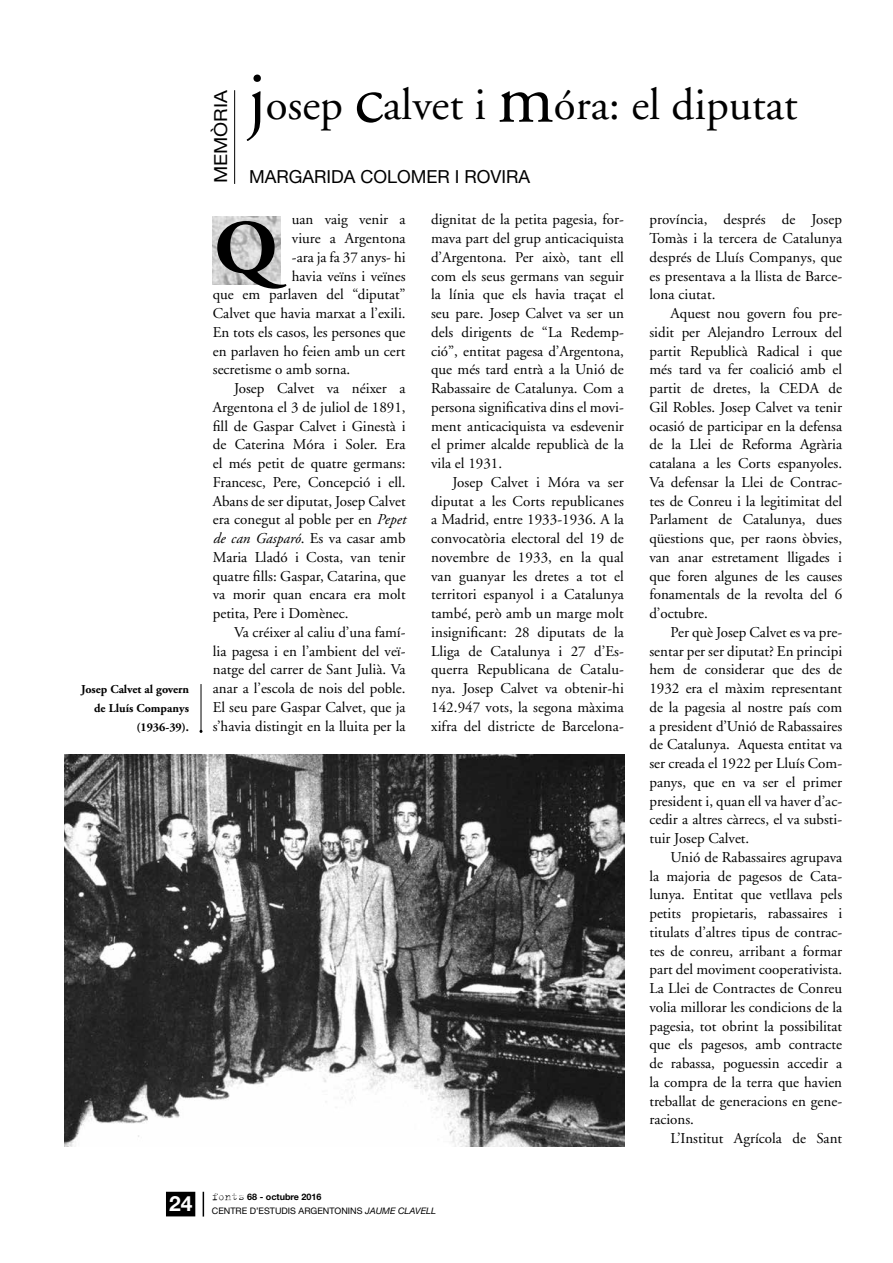
<style>
.page{position:relative;width:893px;height:1263px;background:#fff}
.page>*{position:absolute;margin:0;border:0;box-sizing:border-box;transform-origin:0 0}
.t1{font:700 75.6px "Adobe Garamond";color:#000;scale:1.07 1}
.t2{font:45px "Adobe Garamond";color:#000}
.t3{font:700 21px "Helvetica Neue";color:#fff}
.t4{font:18px "Helvetica Neue";color:#000}
.t5{font:18px "Helvetica Neue";color:#000;scale:1.1 1}
.t6{font:15px "Adobe Garamond";color:#000}
.t7{font:700 12px/18.8px "Adobe Garamond";color:#000;text-align:right}
.t8{font:9px "Helvetica Neue";color:#000}
.t9{font:700 9px "Helvetica Neue";color:#000}
.s1{font-size:72px}
.s2{font-style:italic}
.s3{font-family:"Trixie";font-weight:300;font-size:12px}
</style>
<div class="page">
<div style="left:167px;top:1192px;width:28px;height:24px;background:#000"></div>
<svg style="left:203px;top:1192px;width:1px;height:24px"></svg>
<hr style="left:201px;top:684px;width:1px;height:47px;background:#000">
<img style="left:213px;top:217px;width:68px;height:68px">
<hr style="left:234px;top:90px;width:1px;height:94px;background:#000">
<img style="left:65px;top:755px;width:559px;height:391px">
<p class="t7" style="left:81px;top:680px;width:109px">Josep Calvet al govern de Lluís Companys (1936-39).</p>
<p class="t5" style="left:210px;top:183px;width:86px;rotate:-90deg">MEMÒRIA</p>
<p class="t2" style="left:248px;top:80px;width:551px"><span class="s1">j</span>osep <span class="s1">c</span>alvet i <span class="s1">m</span>óra: el diputat</p>
<p class="t4" style="left:249px;top:166px;width:283px">MARGARIDA COLOMER I ROVIRA</p>
<p class="t6" style="left:292px;top:212px;width:115px">uan vaig venir a</p>
<p class="t6" style="left:292px;top:230px;width:115px">viure a Argentona</p>
<p class="t6" style="left:292px;top:249px;width:115px">-ara ja fa 37 anys- hi</p>
<p class="t6" style="left:292px;top:268px;width:115px">havia veïns i veïnes</p>
<p class="t6" style="left:213px;top:287px;width:194px">que em parlaven del “diputat”</p>
<p class="t6" style="left:213px;top:305px;width:194px">Calvet que havia marxat a l’exili.</p>
<p class="t6" style="left:213px;top:324px;width:194px">En tots els casos, les persones que</p>
<p class="t6" style="left:213px;top:343px;width:194px">en parlaven ho feien amb un cert</p>
<p class="t6" style="left:213px;top:362px;width:139px">secretisme o amb sorna.</p>
<p class="t6" style="left:234px;top:380px;width:173px">Josep Calvet va néixer a</p>
<p class="t6" style="left:213px;top:399px;width:194px">Argentona el 3 de juliol de 1891,</p>
<p class="t6" style="left:213px;top:418px;width:194px">fill de Gaspar Calvet i Ginestà i</p>
<p class="t6" style="left:213px;top:437px;width:194px">de Caterina Móra i Soler. Era</p>
<p class="t6" style="left:213px;top:455px;width:194px">el més petit de quatre germans:</p>
<p class="t6" style="left:213px;top:474px;width:194px">Francesc, Pere, Concepció i ell.</p>
<p class="t6" style="left:213px;top:493px;width:194px">Abans de ser diputat, Josep Calvet</p>
<p class="t6" style="left:213px;top:512px;width:194px">era conegut al poble per en <span class="s2">Pepet</span></p>
<p class="t6" style="left:213px;top:530px;width:194px"><span class="s2">de can Gasparó</span>. Es va casar amb</p>
<p class="t6" style="left:213px;top:549px;width:194px">Maria Lladó i Costa, van tenir</p>
<p class="t6" style="left:213px;top:568px;width:194px">quatre fills: Gaspar, Catarina, que</p>
<p class="t6" style="left:213px;top:587px;width:194px">va morir quan encara era molt</p>
<p class="t6" style="left:213px;top:605px;width:137px">petita, Pere i Domènec.</p>
<p class="t6" style="left:234px;top:624px;width:173px">Va créixer al caliu d’una famí-</p>
<p class="t6" style="left:213px;top:643px;width:194px">lia pagesa i en l’ambient del veï-</p>
<p class="t6" style="left:213px;top:662px;width:194px">natge del carrer de Sant Julià. Va</p>
<p class="t6" style="left:213px;top:680px;width:194px">anar a l’escola de nois del poble.</p>
<p class="t6" style="left:213px;top:699px;width:194px">El seu pare Gaspar Calvet, que ja</p>
<p class="t6" style="left:213px;top:718px;width:194px">s’havia distingit en la lluita per la</p>
<p class="t1" style="left:214px;top:207px;width:61px">Q</p>
<p class="t6" style="left:431px;top:212px;width:194px">dignitat de la petita pagesia, for-</p>
<p class="t6" style="left:431px;top:230px;width:194px">mava part del grup anticaciquista</p>
<p class="t6" style="left:431px;top:249px;width:194px">d’Argentona. Per això, tant ell</p>
<p class="t6" style="left:431px;top:268px;width:194px">com els seus germans van seguir</p>
<p class="t6" style="left:431px;top:287px;width:194px">la línia que els havia traçat el</p>
<p class="t6" style="left:431px;top:305px;width:194px">seu pare. Josep Calvet va ser un</p>
<p class="t6" style="left:431px;top:324px;width:194px">dels dirigents de “La Redemp-</p>
<p class="t6" style="left:431px;top:343px;width:194px">ció”, entitat pagesa d’Argentona,</p>
<p class="t6" style="left:431px;top:362px;width:194px">que més tard entrà a la Unió de</p>
<p class="t6" style="left:431px;top:380px;width:194px">Rabassaire de Catalunya. Com a</p>
<p class="t6" style="left:431px;top:399px;width:194px">persona significativa dins el movi-</p>
<p class="t6" style="left:431px;top:418px;width:194px">ment anticaciquista va esdevenir</p>
<p class="t6" style="left:431px;top:437px;width:194px">el primer alcalde republicà de la</p>
<p class="t6" style="left:431px;top:455px;width:72px">vila el 1931.</p>
<p class="t6" style="left:452px;top:474px;width:173px">Josep Calvet i Móra va ser</p>
<p class="t6" style="left:431px;top:493px;width:194px">diputat a les Corts republicanes</p>
<p class="t6" style="left:431px;top:512px;width:194px">a Madrid, entre 1933-1936. A la</p>
<p class="t6" style="left:431px;top:530px;width:194px">convocatòria electoral del 19 de</p>
<p class="t6" style="left:431px;top:549px;width:194px">novembre de 1933, en la qual</p>
<p class="t6" style="left:431px;top:568px;width:194px">van guanyar les dretes a tot el</p>
<p class="t6" style="left:431px;top:587px;width:194px">territori espanyol i a Catalunya</p>
<p class="t6" style="left:431px;top:605px;width:194px">també, però amb un marge molt</p>
<p class="t6" style="left:431px;top:624px;width:194px">insignificant: 28 diputats de la</p>
<p class="t6" style="left:431px;top:643px;width:194px">Lliga de Catalunya i 27 d’Es-</p>
<p class="t6" style="left:431px;top:662px;width:194px">querra Republicana de Catalu-</p>
<p class="t6" style="left:431px;top:680px;width:194px">nya. Josep Calvet va obtenir-hi</p>
<p class="t6" style="left:431px;top:699px;width:194px">142.947 vots, la segona màxima</p>
<p class="t6" style="left:431px;top:718px;width:194px">xifra del districte de Barcelona-</p>
<p class="t6" style="left:649px;top:212px;width:194px">província, després de Josep</p>
<p class="t6" style="left:649px;top:230px;width:194px">Tomàs i la tercera de Catalunya</p>
<p class="t6" style="left:649px;top:249px;width:194px">després de Lluís Companys, que</p>
<p class="t6" style="left:649px;top:268px;width:194px">es presentava a la llista de Barce-</p>
<p class="t6" style="left:649px;top:287px;width:68px">lona ciutat.</p>
<p class="t6" style="left:671px;top:305px;width:173px">Aquest nou govern fou pre-</p>
<p class="t6" style="left:649px;top:324px;width:194px">sidit per Alejandro Lerroux del</p>
<p class="t6" style="left:649px;top:343px;width:194px">partit Republicà Radical i que</p>
<p class="t6" style="left:649px;top:362px;width:194px">més tard va fer coalició amb el</p>
<p class="t6" style="left:649px;top:380px;width:194px">partit de dretes, la CEDA de</p>
<p class="t6" style="left:649px;top:399px;width:194px">Gil Robles. Josep Calvet va tenir</p>
<p class="t6" style="left:649px;top:418px;width:194px">ocasió de participar en la defensa</p>
<p class="t6" style="left:649px;top:437px;width:194px">de la Llei de Reforma Agrària</p>
<p class="t6" style="left:649px;top:455px;width:194px">catalana a les Corts espanyoles.</p>
<p class="t6" style="left:649px;top:474px;width:194px">Va defensar la Llei de Contrac-</p>
<p class="t6" style="left:649px;top:493px;width:194px">tes de Conreu i la legitimitat del</p>
<p class="t6" style="left:649px;top:512px;width:194px">Parlament de Catalunya, dues</p>
<p class="t6" style="left:649px;top:530px;width:194px">qüestions que, per raons òbvies,</p>
<p class="t6" style="left:649px;top:549px;width:194px">van anar estretament lligades i</p>
<p class="t6" style="left:649px;top:568px;width:194px">que foren algunes de les causes</p>
<p class="t6" style="left:649px;top:587px;width:194px">fonamentals de la revolta del 6</p>
<p class="t6" style="left:649px;top:605px;width:60px">d’octubre.</p>
<p class="t6" style="left:671px;top:624px;width:173px">Per què Josep Calvet es va pre-</p>
<p class="t6" style="left:649px;top:643px;width:194px">sentar per ser diputat? En principi</p>
<p class="t6" style="left:649px;top:662px;width:194px">hem de considerar que des de</p>
<p class="t6" style="left:649px;top:680px;width:194px">1932 era el màxim representant</p>
<p class="t6" style="left:649px;top:699px;width:194px">de la pagesia al nostre país com</p>
<p class="t6" style="left:649px;top:718px;width:194px">a president d’Unió de Rabassaires</p>
<p class="t6" style="left:649px;top:737px;width:194px">de Catalunya. Aquesta entitat va</p>
<p class="t6" style="left:649px;top:755px;width:194px">ser creada el 1922 per Lluís Com-</p>
<p class="t6" style="left:649px;top:774px;width:194px">panys, que en va ser el primer</p>
<p class="t6" style="left:649px;top:793px;width:194px">president i, quan ell va haver d’ac-</p>
<p class="t6" style="left:649px;top:812px;width:194px">cedir a altres càrrecs, el va substi-</p>
<p class="t6" style="left:649px;top:830px;width:101px">tuir Josep Calvet.</p>
<p class="t6" style="left:671px;top:849px;width:173px">Unió de Rabassaires agrupava</p>
<p class="t6" style="left:649px;top:868px;width:194px">la majoria de pagesos de Cata-</p>
<p class="t6" style="left:649px;top:887px;width:194px">lunya. Entitat que vetllava pels</p>
<p class="t6" style="left:649px;top:905px;width:194px">petits propietaris, rabassaires i</p>
<p class="t6" style="left:649px;top:924px;width:194px">titulats d’altres tipus de contrac-</p>
<p class="t6" style="left:649px;top:943px;width:194px">tes de conreu, arribant a formar</p>
<p class="t6" style="left:649px;top:962px;width:194px">part del moviment cooperativista.</p>
<p class="t6" style="left:649px;top:980px;width:194px">La Llei de Contractes de Conreu</p>
<p class="t6" style="left:649px;top:999px;width:194px">volia millorar les condicions de la</p>
<p class="t6" style="left:649px;top:1018px;width:194px">pagesia, tot obrint la possibilitat</p>
<p class="t6" style="left:649px;top:1037px;width:194px">que els pagesos, amb contracte</p>
<p class="t6" style="left:649px;top:1055px;width:194px">de rabassa, poguessin accedir a</p>
<p class="t6" style="left:649px;top:1074px;width:194px">la compra de la terra que havien</p>
<p class="t6" style="left:649px;top:1093px;width:194px">treballat de generacions en gene-</p>
<p class="t6" style="left:649px;top:1112px;width:46px">racions.</p>
<p class="t6" style="left:671px;top:1130px;width:173px">L’Institut Agrícola de Sant</p>
<p class="t9" style="left:212px;top:1192px;width:111px"><span class="s3">fonts</span> 68 - octubre 2016</p>
<p class="t3" style="left:169px;top:1191px;width:25px">24</p>
<p class="t8" style="left:212px;top:1205px;width:226px">CENTRE D’ESTUDIS ARGENTONINS <span class="s2">JAUME CLAVELL</span></p>
</div>
